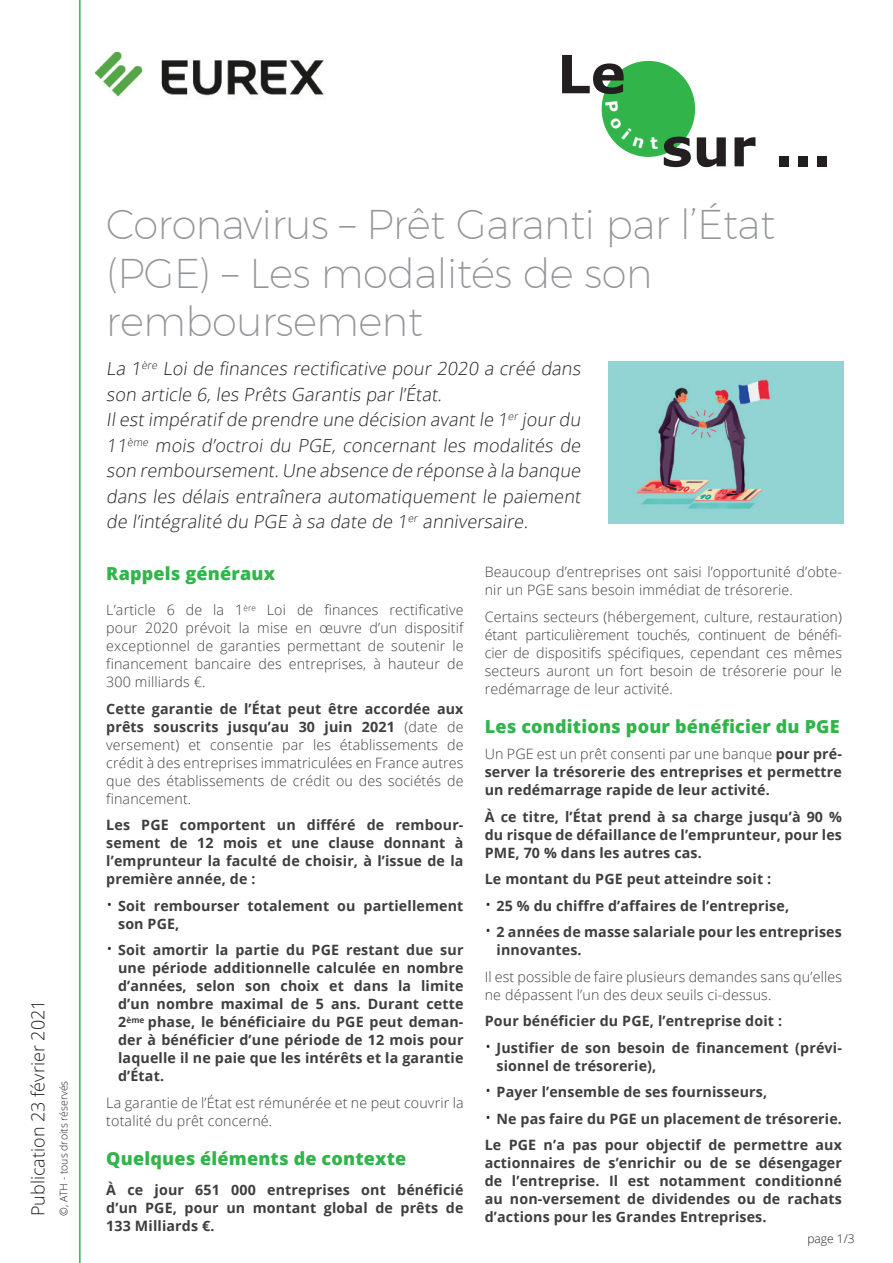
<style>
.page{position:relative;width:893px;height:1263px;background:#fff}
.page>*{position:absolute;margin:0;border:0;box-sizing:border-box;transform-origin:0 0}
.t1{font:700 52.8px "Verdana";color:#231f20}
.t2{font:200 40.5px/48.6px "Montserrat";letter-spacing:-.01em;color:#939598}
.t3{font:300 18px/25.5px "Open Sans";color:#231f20}
.t4{font:800 18px "Open Sans";letter-spacing:.01em;color:#31b44a}
.t5{font:700 14.25px/18px "Open Sans";letter-spacing:.01em;color:#3e3e3f;text-align:justify}
.t6{font:300 14.25px/18px "Open Sans";letter-spacing:.01em;color:#3e3e3f;text-align:justify}
.t7{font:300 12px "Open Sans";color:#231f20}
.t8{font:300 10.5px "Open Sans";color:#231f20}
.s1{font-weight:700}
.s2{font-weight:300;font-size:18px;color:#231f20}
.s3{font-weight:300}
</style>
<div class="page">
<img style="left:94px;top:51px;width:230px;height:46px">
<div style="left:602px;top:61px;width:93px;height:96px;background:#31b44a;border-radius:50%"></div>
<svg style="left:79px;top:0;width:2px;height:1263px"></svg>
<img style="left:608px;top:361px;width:235px;height:162px">
<svg style="left:605px;top:127px;width:16px;height:21px"></svg>
<p class="t3" style="left:25px;top:1216px;width:218px;rotate:-90deg">Publication 23 février 2021</p>
<p class="t8" style="left:57px;top:1216px;width:137px;rotate:-90deg">©, ATH - tous droits réservés</p>
<h1 class="t1" style="left:557px;top:40px;width:70px">Le</h1>
<h1 class="t1" style="left:661px;top:113px;width:172px">sur ...</h1>
<h2 class="t2" style="left:106px;top:200px;width:670px">Coronavirus – Prêt Garanti par l’État (PGE) – Les modalités de son remboursement</h2>
<p class="t3" style="left:106px;top:355px;width:479px">La 1<sup>ère</sup> Loi de finances rectificative pour 2020 a créé dans son article 6, les Prêts Garantis par l’État.<br>Ilest impératif de prendre une décision avant le 1<sup>er</sup> jour du 11<sup>ème</sup> mois d’octroi du PGE, concernant les modalités de son remboursement.Une absence de réponse à la banque dans les délais entraînera automatiquement le paiement de l’intégralité du PGE à sa date de 1<sup>er</sup> anniversaire.</p>
<p class="t4" style="left:106px;top:560px;width:170px">Rappels généraux</p>
<p class="t6" style="left:106px;top:601px;width:359px">L’article 6 de la 1<sup>ère</sup> Loi de finances rectificative pour 2020 prévoit la mise en œuvre d’un dispositif exceptionnel de garanties permettant de soutenir le financement bancaire des entreprises, à hauteur de 300 milliards €.</p>
<p class="t6" style="left:106px;top:699px;width:359px"><span class="s1">Cette garantie de l’État peut être accordée aux prêts souscrits jusqu’au 30 juin 2021</span> (date de versement) et consentie par les établissements de crédit à des entreprises immatriculées en France autres que des établissements de crédit ou des sociétés de financement.</p>
<p class="t5" style="left:106px;top:816px;width:359px">Les PGE comportent un différé de rembour&shy;sement de 12 mois et une clause donnant à l’emprunteur la faculté de choisir, à l’issue de la première année, de :</p>
<p class="t5" style="left:118px;top:896px;width:347px;text-indent:-12px"><span class="s2">•</span> Soit rembourser totalement ou partiellement son PGE,</p>
<p class="t5" style="left:118px;top:941px;width:347px;text-indent:-12px"><span class="s2">•</span> Soit amortir la partie du PGE restant due sur une période additionnelle calculée en nombre d’années, selon son choix et dans la limite d’un nombre maximal de 5 ans. Durant cette 2<sup>ème</sup> phase, le bénéficiaire du PGE peut deman&shy;der à bénéficier d’une période de 12 mois pour laquelle il ne paie que les intérêts et la garantie d’État.</p>
<p class="t6" style="left:106px;top:1093px;width:359px">La garantie de l’État est rémunérée et ne peut couvrir la totalité du prêt concerné.</p>
<p class="t4" style="left:106px;top:1144px;width:301px">Quelques éléments de contexte</p>
<p class="t5" style="left:106px;top:1181px;width:359px">À ce jour 651 000 entreprises ont bénéficié d’un PGE, pour un montant global de prêts de 133 Milliards €.</p>
<p class="t6" style="left:485px;top:563px;width:359px">Beaucoup d’entreprises ont saisi l’opportunité d’obte&shy;nir un PGE sans besoin immédiat de trésorerie.</p>
<p class="t6" style="left:485px;top:607px;width:359px">Certains secteurs (hébergement, culture, restauration) étant particulièrement touchés, continuent de bénéfi&shy;cier de dispositifs spécifiques, cependant ces mêmes secteurs auront un fort besoin de trésorerie pour le redémarrage de leur activité.</p>
<p class="t4" style="left:485px;top:712px;width:356px">Les conditions pour bénéficier du PGE</p>
<p class="t5" style="left:485px;top:745px;width:359px"><span class="s3">Un PGE est un prêt consenti par une banque</span> pour pré&shy;server la trésorerie des entreprises et permettre un redémarrage rapide de leur activité.</p>
<p class="t5" style="left:485px;top:807px;width:359px">À ce titre, l’État prend à sa charge jusqu’à 90 % du risque de défaillance de l’emprunteur, pour les PME, 70 % dans les autres cas.</p>
<p class="t5" style="left:485px;top:870px;width:288px">Le montant du PGE peut atteindre soit :</p>
<p class="t5" style="left:485px;top:896px;width:306px"><span class="s2">•</span> 25 % du chiffre d’affaires de l’entreprise,</p>
<p class="t5" style="left:497px;top:923px;width:347px;text-indent:-12px"><span class="s2">•</span> 2 années de masse salariale pour les entreprises innovantes.</p>
<p class="t6" style="left:485px;top:967px;width:359px">Il est possible de faire plusieurs demandes sans qu’elles ne dépassent l’un des deux seuils ci-dessus.</p>
<p class="t5" style="left:485px;top:1012px;width:299px">Pour bénéficier du PGE, l’entreprise doit :</p>
<p class="t5" style="left:497px;top:1038px;width:347px;text-indent:-12px"><span class="s2">•</span> Justifier de son besoin de financement (prévi&shy;sionnel de trésorerie),</p>
<p class="t5" style="left:485px;top:1083px;width:284px"><span class="s2">•</span> Payer l’ensemble de ses fournisseurs,</p>
<p class="t5" style="left:485px;top:1105px;width:359px;line-height:26.5px"><span class="s2">•</span> Ne pas faire du PGE un placement de trésorerie.<br>Le PGE n’a pas pour objectif de permettre aux</p>
<p class="t5" style="left:485px;top:1154px;width:359px">actionnaires de s’enrichir ou de se désengager de l’entreprise. Il est notamment conditionné au non-versement de dividendes ou de rachats d’actions pour les Grandes Entreprises.</p>
<p class="t7" style="left:807px;top:1230px;width:49px">page 1/3</p>
</div>
